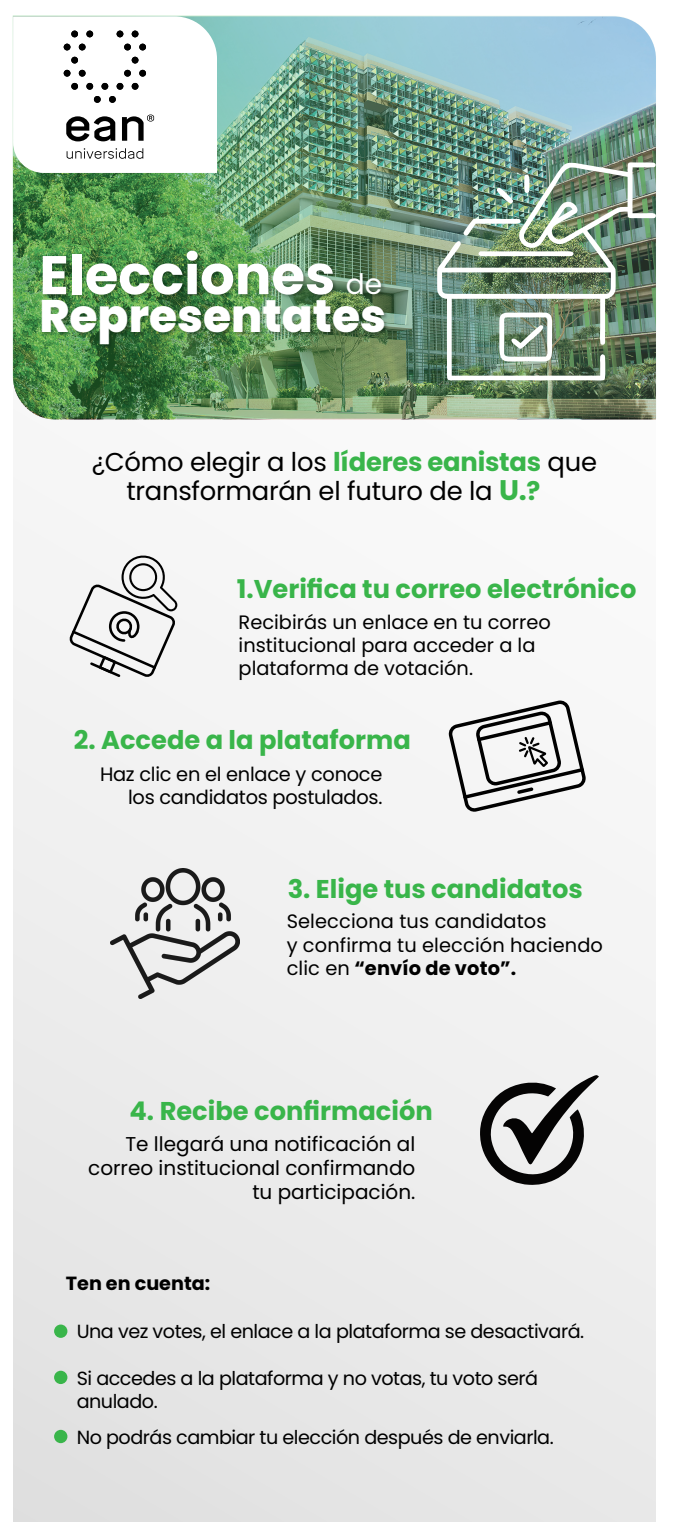
<style>
.page{position:relative;width:675px;height:1539px;background:#fff}
.page>*{position:absolute;margin:0;border:0;box-sizing:border-box;transform-origin:0 0}
.t1{font:700 54.38px "Poppins";color:#fff}
.t2{font:800 45.62px "Poppins";color:#fff}
.t3{font:25.81px/29.6px "Poppins";letter-spacing:-.01em;color:#000}
.t4{font:700 25.69px "Poppins";color:#39b54a}
.t5{font:20px/24px "Poppins";color:#000;text-align:right}
.t6{font:19.38px/23.2px "Poppins";color:#000}
.t7{font:19px/22.8px "Poppins";letter-spacing:-.025em;color:#000}
.t8{font:700 19px "Poppins";color:#000}
.s1{font-weight:400;font-size:28.19px}
.s2{font-weight:700;color:#39b54a}
.s3{font-weight:700;font-size:28.31px;color:#39b54a}
.s4{font-weight:700}
</style>
<div class="page">
<div style="left:13px;top:345px;width:643px;height:1177px;background:#f0f0f0"></div>
<svg style="left:69px;top:555px;width:108px;height:122px"></svg>
<svg style="left:448px;top:700px;width:138px;height:112px"></svg>
<img style="left:13px;top:16px;width:643px;height:403px">
<svg style="left:13px;top:16px;width:204px;height:157px"></svg>
<img style="left:38px;top:246px;width:354px;height:121px">
<img style="left:437px;top:161px;width:219px;height:221px">
<img style="left:111px;top:868px;width:128px;height:130px">
<svg style="left:480px;top:1075px;width:119px;height:110px"></svg>
<div style="left:54px;top:1324px;width:13px;height:14px;background:#39b54a;border-radius:50%"></div>
<div style="left:54px;top:1370px;width:13px;height:14px;background:#39b54a;border-radius:50%"></div>
<div style="left:54px;top:1429px;width:13px;height:14px;background:#39b54a;border-radius:50%"></div>
<h1 class="t1" style="left:39px;top:244px;width:344px">Elecciones <span class="s1">de</span></h1>
<h2 class="t2" style="left:39px;top:290px;width:348px">Representates</h2>
<h3 class="t3" style="left:126px;top:447px;width:472px;text-indent:-35px">¿Cómo elegir a los <span class="s2">líderes eanistas</span> que transformarán el futuro de la <span class="s3">U.</span><span class="s2">?</span></h3>
<h3 class="t4" style="left:237px;top:574px;width:401px">1.Verifica tu correo electrónico</h3>
<p class="t6" style="left:239px;top:610px;width:314px">Recibirás un enlace en tu correo institucional para acceder a la plataforma de votación.</p>
<h3 class="t4" style="left:74px;top:725px;width:339px">2. Accede a la plataforma</h3>
<p class="t6" style="left:100px;top:762px;width:284px;text-align:right">Haz clic en el enlace y conoce los candidatos postulados.</p>
<h3 class="t4" style="left:288px;top:874px;width:297px">3. Elige tus candidatos</h3>
<p class="t6" style="left:287px;top:910px;width:318px">Selecciona tus candidatos<br>y confirma tu elección haciendo clic en <span class="s4">“envío de voto”.</span></p>
<h3 class="t4" style="left:130px;top:1096px;width:305px">4. Recibe confirmación</h3>
<p class="t5" style="left:88px;top:1132px;width:329px">Te llegará una notificación al correo institucional confirmando tu participación.</p>
<p class="t8" style="left:66px;top:1272px;width:146px">Ten en cuenta:</p>
<p class="t7" style="left:77px;top:1320px;width:509px">Una vez votes, el enlace a la plataforma se desactivará.</p>
<p class="t7" style="left:77px;top:1367px;width:463px">Si accedes a la plataforma y no votas, tu voto será anulado.</p>
<p class="t7" style="left:77px;top:1426px;width:479px">No podrás cambiar tu elección después de enviarla.</p>
</div>
